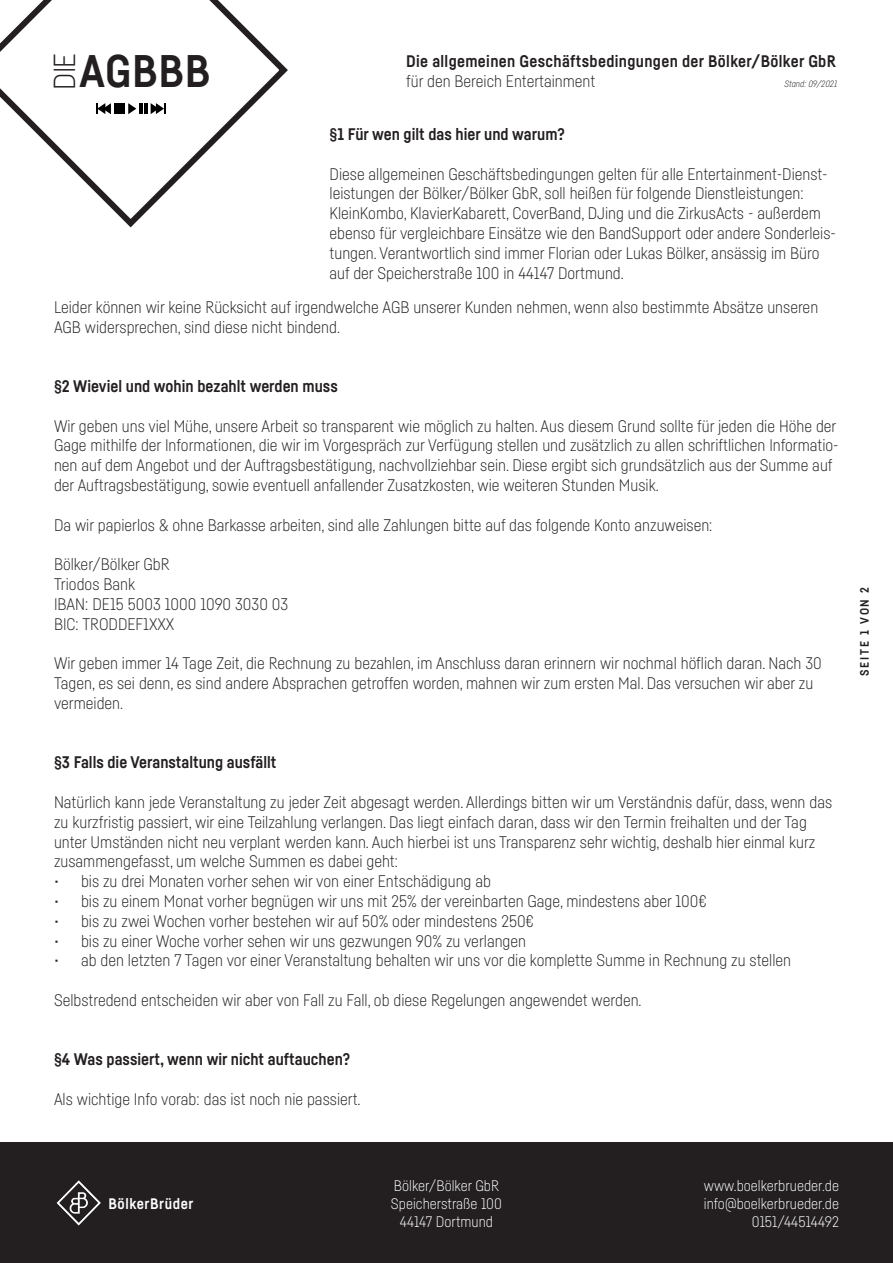
<style>
.page{position:relative;width:893px;height:1263px;background:#fff}
.page>*{position:absolute;margin:0;border:0;box-sizing:border-box;transform-origin:0 0}
.t1{font:700 45px "Fabrikat Kompakt";letter-spacing:.015em;color:#231f20}
.t2{font:300 30px "Fabrikat Kompakt";color:#231f20}
.t3{font:300 16.5px/19.8px "Fabrikat Kompakt";color:#231f20}
.t4{font:700 16.5px "Fabrikat Kompakt";color:#231f20}
.t5{font:700 16.5px "Fabrikat Kompakt";letter-spacing:.02em;color:#231f20}
.t6{font:300 15px/18px "Fabrikat Kompakt";color:#fff;text-align:center}
.t7{font:700 15px "Fabrikat Kompakt";letter-spacing:.04em;color:#fff}
.t8{font:700 12px "Fabrikat Kompakt";letter-spacing:.15em;color:#231f20}
.t9{font:italic 300 9px "Fabrikat Kompakt";color:#231f20}
</style>
<div class="page">
<div style="left:0;top:1143px;width:893px;height:120px;background:#231f20"></div>
<img style="left:56px;top:1180px;width:45px;height:46px">
<svg style="left:0;top:0;width:288px;height:228px"></svg>
<div style="left:114px;top:103px;width:11px;height:11px;background:#000"></div>
<svg style="left:128px;top:103px;width:8px;height:11px"></svg>
<hr style="left:139px;top:103px;width:4px;height:11px;background:#000">
<svg style="left:144px;top:103px;width:21px;height:11px"></svg>
<svg style="left:96px;top:103px;width:15px;height:11px"></svg>
<p class="t2" style="left:47px;top:90px;width:38px;rotate:-90deg">DIE</p>
<p class="t1" style="left:80px;top:44px;width:132px">AGBBB</p>
<p class="t5" style="left:406px;top:51px;width:431px">Die allgemeinen Geschäftsbedingungen der Bölker/Bölker GbR</p>
<p class="t3" style="left:406px;top:71px;width:191px">für den Bereich Entertainment</p>
<p class="t9" style="left:784px;top:78px;width:54px">Stand: 09/2021</p>
<p class="t4" style="left:330px;top:124px;width:237px">§1 Für wen gilt das hier und warum?</p>
<p class="t3" style="left:330px;top:163px;width:500px">Diese allgemeinen Geschäftsbedingungen gelten für alle Entertainment-Dienst&shy;leistungen der Bölker/Bölker GbR, soll heißen für folgende Dienstleistungen:</p>
<p class="t3" style="left:330px;top:203px;width:508px">KleinKombo, KlavierKabarett, CoverBand, DJing und die ZirkusActs - außerdem ebenso für vergleichbare Einsätze wie den BandSupport oder andere Sonderleis&shy;tungen. Verantwortlich sind immer Florian oder Lukas Bölker, ansässig im Büro auf der Speicherstraße 100 in 44147 Dortmund.</p>
<p class="t3" style="left:54px;top:297px;width:766px">Leider können wir keine Rücksicht auf irgendwelche AGB unserer Kunden nehmen, wenn also bestimmte Absätze unseren<br>AGB widersprechen, sind diese nicht bindend.</p>
<p class="t4" style="left:54px;top:376px;width:285px">§2 Wieviel und wohin bezahlt werden muss</p>
<p class="t3" style="left:54px;top:415px;width:786px">Wir geben uns viel Mühe, unsere Arbeit so transparent wie möglich zu halten. Aus diesem Grund sollte für jeden die Höhe der Gage mithilfe der Informationen, die wir im Vorgespräch zur Verfügung stellen und zusätzlich zu allen schriftlichen Informatio&shy;nen auf dem Angebot und der Auftragsbestätigung, nachvollziehbar sein. Diese ergibt sich grundsätzlich aus der Summe auf der Auftragsbestätigung, sowie eventuell anfallender Zusatzkosten, wie weiteren Stunden Musik.</p>
<p class="t3" style="left:54px;top:514px;width:660px">Da wir papierlos &amp; ohne Barkasse arbeiten, sind alle Zahlungen bitte auf das folgende Konto anzuweisen:</p>
<p class="t3" style="left:54px;top:554px;width:117px">Bölker/Bölker GbR</p>
<p class="t3" style="left:54px;top:574px;width:83px">Triodos Bank</p>
<p class="t3" style="left:54px;top:594px;width:236px">IBAN: DE15 5003 1000 1090 3030 03</p>
<p class="t3" style="left:54px;top:613px;width:122px">BIC: TRODDEF1XXX</p>
<p class="t3" style="left:54px;top:653px;width:769px">Wir geben immer 14 Tage Zeit, die Rechnung zu bezahlen, im Anschluss daran erinnern wir nochmal höflich daran. Nach 30<br>Tagen, es sei denn, es sind andere Absprachen getroffen worden, mahnen wir zum ersten Mal. Das versuchen wir aber zu vermeiden.</p>
<p class="t4" style="left:54px;top:752px;width:224px">§3 Falls die Veranstaltung ausfällt</p>
<p class="t3" style="left:54px;top:792px;width:780px">Natürlich kann jede Veranstaltung zu jeder Zeit abgesagt werden. Allerdings bitten wir um Verständnis dafür, dass, wenn das zu kurzfristig passiert, wir eine Teilzahlung verlangen. Das liegt einfach daran, dass wir den Termin freihalten und der Tag unter Umständen nicht neu verplant werden kann. Auch hierbei ist uns Transparenz sehr wichtig, deshalb hier einmal kurz zusammengefasst, um welche Summen es dabei geht:</p>
<p class="t3" style="left:54px;top:871px;width:439px">• bis zu drei Monaten vorher sehen wir von einer Entschädigung ab</p>
<p class="t3" style="left:54px;top:891px;width:654px">• bis zu einem Monat vorher begnügen wir uns mit 25% der vereinbarten Gage, mindestens aber 100€</p>
<p class="t3" style="left:54px;top:910px;width:481px">• bis zu zwei Wochen vorher bestehen wir auf 50% oder mindestens 250€</p>
<p class="t3" style="left:54px;top:930px;width:474px">• bis zu einer Woche vorher sehen wir uns gezwungen 90% zu verlangen</p>
<p class="t3" style="left:54px;top:950px;width:739px">• ab den letzten 7 Tagen vor einer Veranstaltung behalten wir uns vor die komplette Summe in Rechnung zu stellen</p>
<p class="t3" style="left:54px;top:990px;width:589px">Selbstredend entscheiden wir aber von Fall zu Fall, ob diese Regelungen angewendet werden.</p>
<p class="t4" style="left:54px;top:1049px;width:298px">§4 Was passiert, wenn wir nicht auftauchen?</p>
<p class="t3" style="left:54px;top:1089px;width:308px">Als wichtige Info vorab: das ist noch nie passiert.</p>
<p class="t8" style="left:857px;top:676px;width:91px;rotate:-90deg">SEITE 1 VON 2</p>
<p class="t7" style="left:108px;top:1194px;width:87px">BölkerBrüder</p>
<p class="t6" style="left:391px;top:1176px;width:113px">Bölker/Bölker GbR<br>Speicherstraße 100<br>44147 Dortmund</p>
<p class="t6" style="left:704px;top:1176px;width:137px;text-align:right">www.boelkerbrueder.de info@boelkerbrueder.de<br>0151/44514492</p>
</div>
